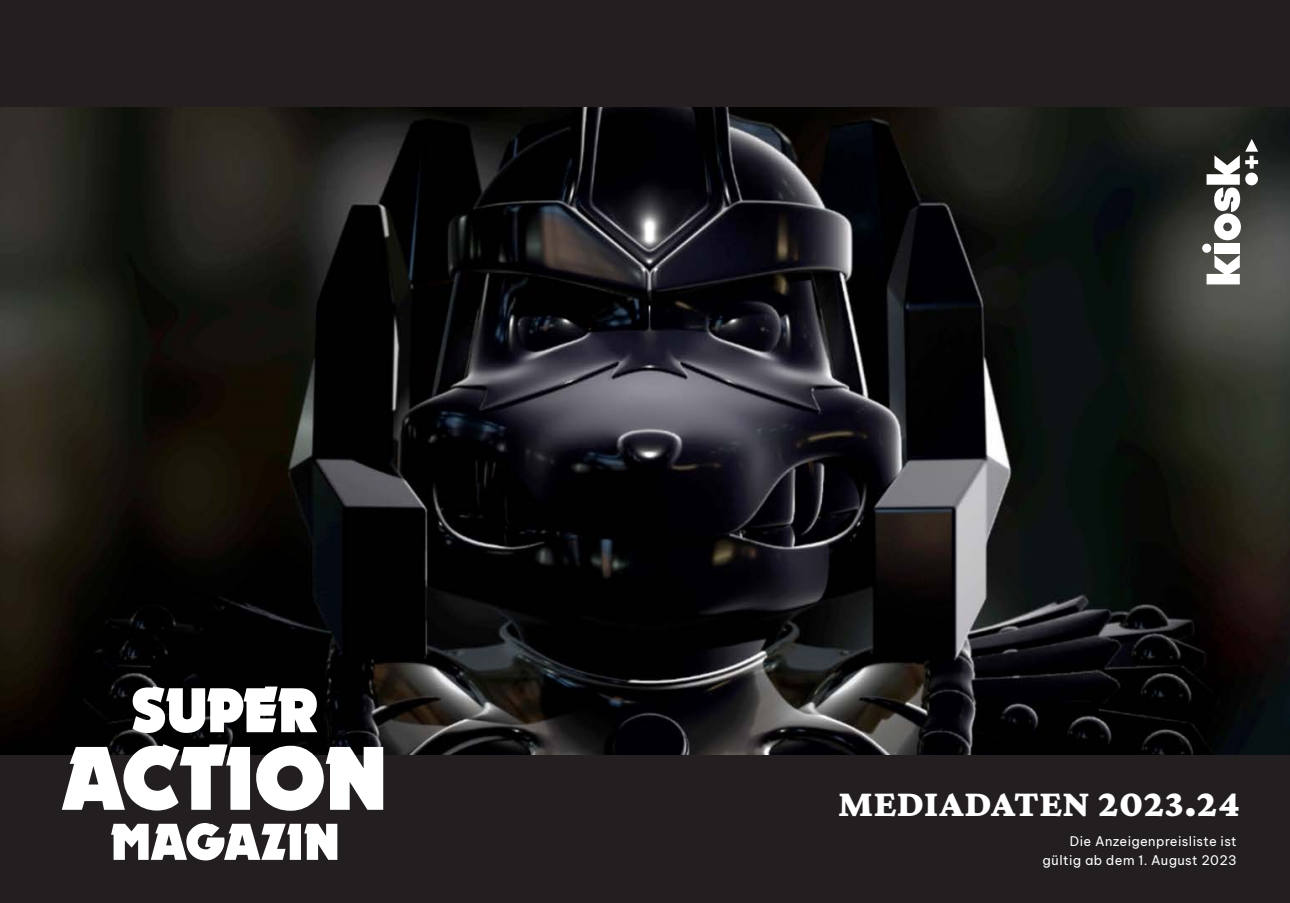
<style>
.page{position:relative;width:1290px;height:903px;background:#231f20}
.page>*{position:absolute;margin:0;border:0;box-sizing:border-box;transform-origin:0 0}
.t1{font:900 64.23px "Nougat";color:#fff}
.t2{font:900 38.85px "Crimson Pro";letter-spacing:.01em;color:#fff}
.t3{font:12.95px/18.7px "Be Vietnam Pro";letter-spacing:.03em;color:#fff;text-align:right}
</style>
<div class="page">
<img style="left:0;top:107px;width:1290px;height:647px">
<div style="left:1202px;top:244px;width:9px;height:9px;background:#fff;border-radius:50%"></div>
<svg style="left:1206px;top:255px;width:34px;height:29px"></svg>
<div style="left:1214px;top:243px;width:26px;height:10px;background:#fff"></div>
<svg style="left:1206px;top:139px;width:52px;height:101px"></svg>
<div style="left:1245px;top:173px;width:13px;height:12px;background:#fff;border-radius:50%"></div>
<svg style="left:62px;top:744px;width:321px;height:67px"></svg>
<svg style="left:111px;top:823px;width:226px;height:37px"></svg>
<h1 class="t1" style="left:131px;top:674px;width:188px">SUPER</h1>
<h2 class="t2" style="left:838px;top:778px;width:403px">MEDIADATEN 2023.24</h2>
<p class="t3" style="left:1042px;top:831px;width:196px">Die Anzeigenpreisliste ist gültig ab dem 1. August 2023</p>
</div>
